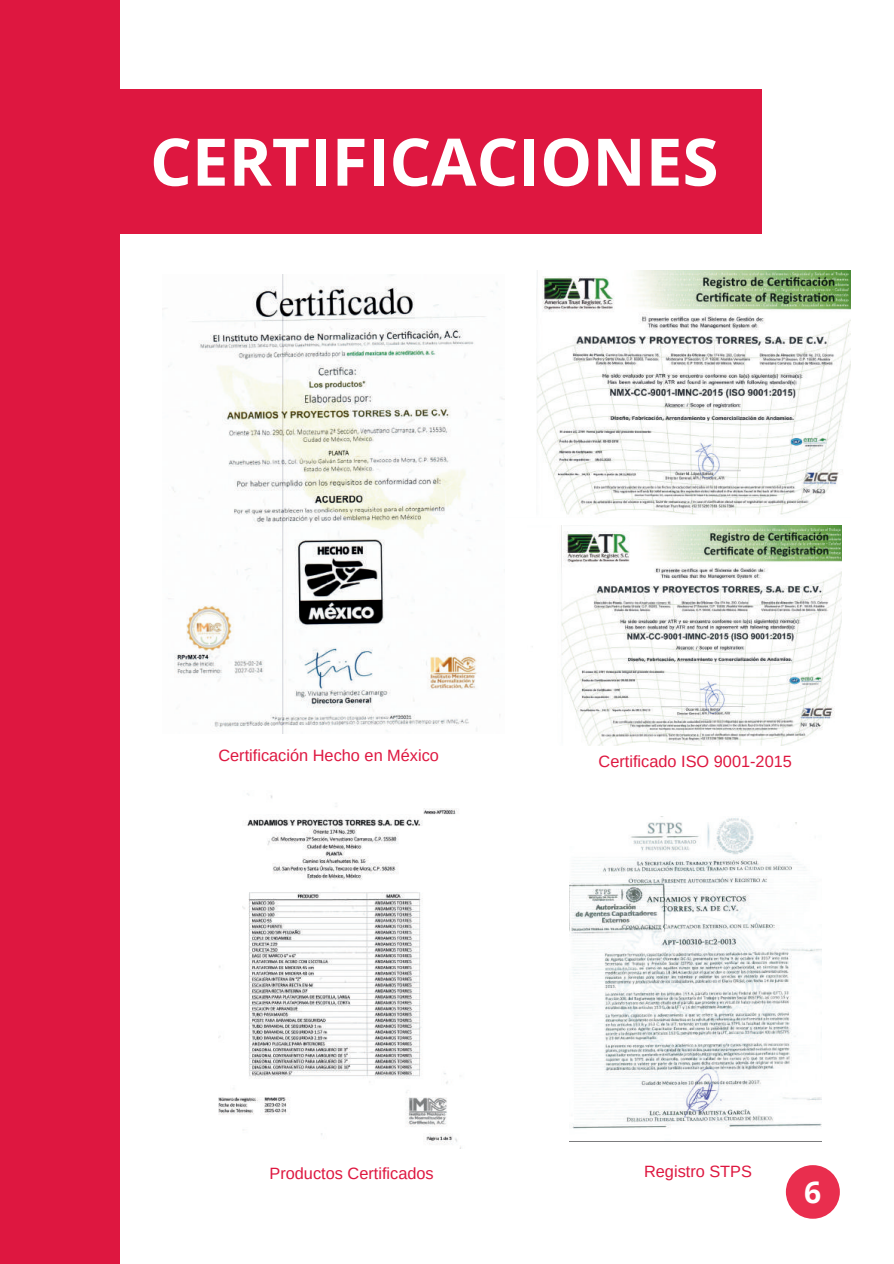
<style>
.page{position:relative;width:894px;height:1264px;background:#fff}
.page>*{position:absolute;margin:0;border:0;box-sizing:border-box;transform-origin:0 0}
.t1{font:700 65.55px "Open Sans";color:#fff}
.t2{font:700 30px "Open Sans";color:#fff}
.t3{font:16.35px "Arimo";color:#de1740}
</style>
<div class="page">
<div style="left:0;top:89px;width:761px;height:145px;background:#de1740"></div>
<div style="left:0;top:0;width:119px;height:1263px;background:#de1740"></div>
<img style="left:162px;top:275px;width:342px;height:458px">
<img style="left:536px;top:271px;width:313px;height:246px">
<img style="left:218px;top:793px;width:243px;height:355px">
<img style="left:569px;top:816px;width:252px;height:313px">
<img style="left:561px;top:525px;width:280px;height:221px">
<div style="left:785px;top:1165px;width:54px;height:53px;background:#e92e4e;border-radius:27px"></div>
<h1 class="t1" style="left:150px;top:116px;width:570px">CERTIFICACIONES</h1>
<p class="t3" style="left:218px;top:745px;width:222px">Certificación Hecho en México</p>
<p class="t3" style="left:598px;top:751px;width:195px">Certificado ISO 9001-2015</p>
<p class="t3" style="left:269px;top:1162px;width:166px">Productos Certificados</p>
<p class="t3" style="left:644px;top:1160px;width:109px">Registro STPS</p>
<h2 class="t2" style="left:804px;top:1170px;width:19px">6</h2>
</div>
